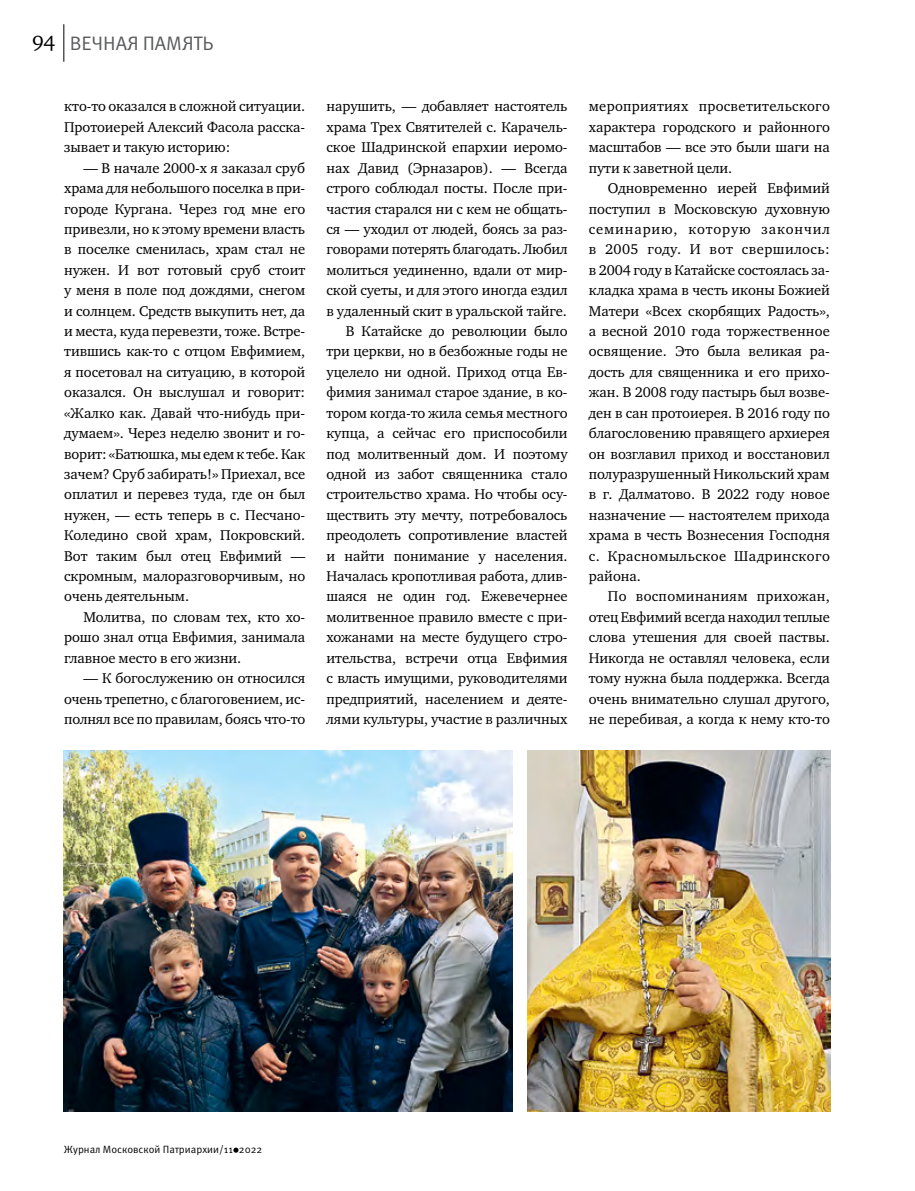
<style>
.page{position:relative;width:915px;height:1191px;background:#fff}
.page>*{position:absolute;margin:0;border:0;box-sizing:border-box;transform-origin:0 0}
.t1{font:19.5px "Meta Pro";letter-spacing:-.005em;color:#58595b}
.t2{font:14.55px/20.4px "Charter ITC";letter-spacing:-.005em;color:#000;text-align:justify}
.t3{font:10.5px "Meta Pro";color:#000}
.s1{font-family:"Charter ITC";font-size:21px;color:#000}
</style>
<div class="page">
<svg style="left:233px;top:1147px;width:5px;height:5px"></svg>
<hr style="left:63px;top:24px;width:1px;height:38px;background:#000">
<img style="left:63px;top:750px;width:449px;height:361px">
<img style="left:527px;top:750px;width:302px;height:361px">
<h1 class="t1" style="left:32px;top:31px;width:183px"><span class="s1">94</span> ВЕЧНАЯ ПАМЯТЬ</h1>
<p class="t2" style="left:64px;top:96px;width:242px">кто-то оказался в сложной ситуации.<br>Протоиерей Алексий Фасола расска&shy;зывает и такую историю:</p>
<p class="t2" style="left:64px;top:157px;width:242px;text-indent:19px">— В начале 2000-х я заказал сруб храма для небольшого поселка в при&shy;городе Кургана. Через год мне его привезли, но к этому времени власть в поселке сменилась, храм стал не нужен. И вот готовый сруб стоит у меня в поле под дождями, снегом и солнцем. Средств выкупить нет, да и места, куда перевезти, тоже. Встре&shy;тившись как-то с отцом Евфимием, я посетовал на ситуацию, в которой оказался. Он выслушал и говорит: «Жалко как. Давай что-нибудь при&shy;думаем». Через неделю звонит и го&shy;ворит: «Батюшка, мы едем к тебе. Как зачем? Сруб забирать!» Приехал, все оплатил и перевез туда, где он был нужен, — есть теперь в с. Песчано-Коледино свой храм, Покровский.<br>Вот таким был отец Евфимий — скромным, малоразговорчивым, но очень деятельным.</p>
<p class="t2" style="left:64px;top:606px;width:242px;text-indent:19px">Молитва, по словам тех, кто хо&shy;рошо знал отца Евфимия, занимала главное место в его жизни.</p>
<p class="t2" style="left:64px;top:668px;width:242px;text-indent:19px">— К богослужению он относился очень трепетно, с благоговением, ис&shy;полнял все по правилам, боясь что-то</p>
<p class="t2" style="left:326px;top:96px;width:242px;text-align:right">нарушить, — добавляет настоятель храма Трех Святителей с. Карачель&shy;ское Шадринской епархии иеромо&shy;нах Давид (Эрназаров). — Всегда строго соблюдал посты. После при&shy;частия старался ни с кем не общать&shy;ся — уходил от людей, боясь за раз&shy;говорами потерять благодать. Любил молиться уединенно, вдали от мир&shy;ской суеты, и для этого иногда ездил в удаленный скит в уральской тайге.<br>В Катайске до революции было три церкви, но в безбожные годы не уцелело ни одной. Приход отца Ев&shy;фимия занимал старое здание, в ко&shy;тором когда-то жила семья местного купца, а сейчас его приспособили под молитвенный дом. И поэтому одной из забот священника стало строительство храма. Но чтобы осу&shy;ществить эту мечту, потребовалось преодолеть сопротивление властей и найти понимание у населения.<br>Началась кропотливая работа, длив&shy;шаяся не один год. Ежевечернее молитвенное правило вместе с при&shy;хожанами на месте будущего стро&shy;ительства, встречи отца Евфимия с власть имущими, руководителями предприятий, населением и деяте&shy;лями культуры, участие в различных</p>
<p class="t2" style="left:588px;top:96px;width:242px">мероприятиях просветительского характера городского и районного масштабов — все это были шаги на пути к заветной цели.</p>
<p class="t2" style="left:588px;top:178px;width:242px;text-indent:19px">Одновременно иерей Евфимий поступил в Московскую духовную семинарию, которую закончил в 2005 году. И вот свершилось: в 2004 году в Катайске состоялась за&shy;кладка храма в честь иконы Божией Матери «Всех скорбящих Радость», а весной 2010 года торжественное освящение. Это была великая ра&shy;дость для священника и его прихо&shy;жан. В 2008 году пастырь был возве&shy;ден в сан протоиерея. В 2016 году по благословению правящего архиерея он возглавил приход и восстановил полуразрушенный Никольский храм в г. Далматово. В 2022 году новое назначение — настоятелем прихода храма в честь Вознесения Господня с. Красномыльское Шадринского района.</p>
<p class="t2" style="left:588px;top:586px;width:242px;text-indent:19px">По воспоминаниям прихожан, отец Евфимий всегда находил теплые слова утешения для своей паствы.<br>Никогда не оставлял человека, если тому нужна была поддержка. Всегда очень внимательно слушал другого, не перебивая, а когда к нему кто-то</p>
<p class="t3" style="left:64px;top:1142px;width:200px">Журнал Московской Патриархии/11 2022</p>
</div>
